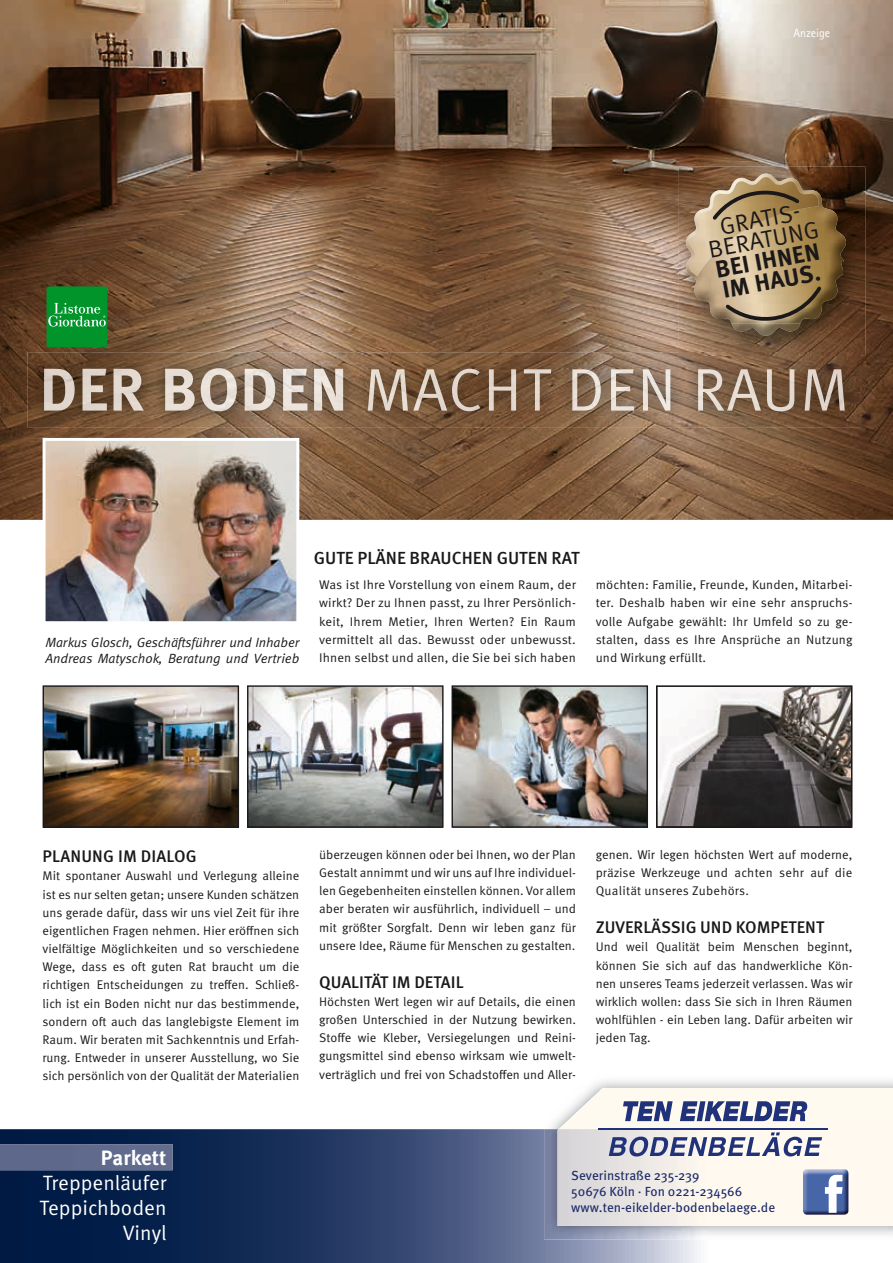
<style>
.page{position:relative;width:893px;height:1263px;background:#fff}
.page>*{position:absolute;margin:0;border:0;box-sizing:border-box;transform-origin:0 0}
.t1{font:24px/20.9px "Meta Pro";color:#1b1819;text-align:center}
.t2{font:700 24px/21px "Meta Pro";color:#1b1819}
.t3{font:20.7px/24.9px "Meta Pro";color:#fff;text-align:right}
.t4{font:700 20.7px "Meta Pro";color:#fff}
.t5{font:500 17.55px "Meta Pro";color:#1b1819}
.t6{font:500 16.8px "Meta Pro";color:#1b1819}
.t7{font:italic 13.35px/16px "Meta Pro";letter-spacing:-.01em;color:#1b1819}
.t8{font:13.2px/15.8px "Meta Pro";color:#1a2a69}
.t9{font:12.6px/18.1px "Meta Pro";color:#1b1819;text-align:justify}
.t10{font:12px "Agfa Rotis Sans Serif";color:#fff}
</style>
<div class="page">
<img style="left:0;top:0;width:893px;height:520px">
<img style="left:28px;top:352px;width:832px;height:75px">
<img style="left:44px;top:368px;width:304px;height:43px">
<img style="left:368px;top:369px;width:477px;height:42px">
<img style="left:679px;top:167px;width:186px;height:188px">
<img style="left:679px;top:352px;width:181px;height:3px">
<img style="left:731px;top:323px;width:69px;height:13px">
<img style="left:686px;top:175px;width:160px;height:148px">
<img style="left:689px;top:177px;width:130px;height:99px">
<svg style="left:722px;top:283px;width:102px;height:37px;background:#ae9875"></svg>
<svg style="left:709px;top:191px;width:93px;height:32px;background:#a58b5f"></svg>
<svg style="left:0;top:1129px;width:701px;height:134px;background:#2b4068"></svg>
<img style="left:544px;top:1080px;width:349px;height:159px">
<svg style="left:557px;top:1088px;width:336px;height:138px"></svg>
<div style="left:0;top:1144px;width:172px;height:26px;background:#5f6a8c"></div>
<img style="left:45px;top:687px;width:192px;height:139px">
<div style="left:43px;top:685px;width:196px;height:143px;border:1px solid #1b1819"></div>
<img style="left:249px;top:687px;width:193px;height:139px">
<div style="left:247px;top:685px;width:197px;height:143px;border:1px solid #1b1819"></div>
<img style="left:453px;top:687px;width:193px;height:139px">
<div style="left:451px;top:685px;width:197px;height:143px;border:1px solid #1b1819"></div>
<img style="left:659px;top:688px;width:191px;height:137px">
<div style="left:656px;top:685px;width:196px;height:143px;border:1px solid #1b1819"></div>
<img style="left:47px;top:442px;width:248px;height:178px">
<div style="left:43px;top:438px;width:256px;height:186px;border:3px solid #fff"></div>
<div style="left:47px;top:286px;width:60px;height:61px;background:#00942a;border-radius:3px"></div>
<svg style="left:48px;top:303px;width:58px;height:24px"></svg>
<p class="t10" style="left:793px;top:26px;width:38px">Anzeige</p>
<h1 class="t1" style="left:703px;top:220px;width:113px;rotate:-11deg">GRATIS-<br>BERATUNG</h1>
<h1 class="t2" style="left:714px;top:261px;width:107px;rotate:-11deg">BEI IHNEN<br>IM HAUS.</h1>
<p class="t7" style="left:45px;top:635px;width:256px">Markus Glosch, Geschäftsführer und Inhaber<br>Andreas Matyschok, Beratung und Vertrieb</p>
<h3 class="t5" style="left:314px;top:546px;width:267px">GUTE PLÄNE BRAUCHEN GUTEN RAT</h3>
<p class="t9" style="left:319px;top:576px;width:258px">Was ist Ihre Vorstellung von einem Raum, der wirkt? Der zu Ihnen passt, zu Ihrer Persönlich&shy;keit, Ihrem Metier, Ihren Werten? Ein Raum vermittelt all das. Bewusst oder unbewusst.<br>Ihnen selbst und allen, die Sie bei sich haben</p>
<p class="t9" style="left:596px;top:576px;width:258px">möchten: Familie, Freunde, Kunden, Mitarbei&shy;ter. Deshalb haben wir eine sehr anspruchs&shy;volle Aufgabe gewählt: Ihr Umfeld so zu ge&shy;stalten, dass es Ihre Ansprüche an Nutzung und Wirkung erfüllt.</p>
<h3 class="t6" style="left:43px;top:846px;width:156px">PLANUNG IM DIALOG</h3>
<p class="t9" style="left:43px;top:867px;width:258px">Mit spontaner Auswahl und Verlegung alleine ist es nur selten getan; unsere Kunden schätzen uns gerade dafür, dass wir uns viel Zeit für ihre eigentlichen Fragen nehmen. Hier eröffnen sich vielfältige Möglichkeiten und so verschiedene Wege, dass es oft guten Rat braucht um die richtigen Entscheidungen zu treffen. Schließ&shy;lich ist ein Boden nicht nur das bestimmende, sondern oft auch das langlebigste Element im Raum. Wir beraten mit Sachkenntnis und Erfah&shy;rung. Entweder in unserer Ausstellung, wo Sie sich persönlich von der Qualität der Materialien</p>
<p class="t9" style="left:319px;top:846px;width:258px">überzeugen können oder bei Ihnen, wo der Plan Gestalt annimmt und wir uns auf Ihre individuel&shy;len Gegebenheiten einstellen können. Vor allem aber beraten wir ausführlich, individuell – und mit größter Sorgfalt. Denn wir leben ganz für unsere Idee, Räume für Menschen zu gestalten.</p>
<h3 class="t6" style="left:319px;top:971px;width:146px">QUALITÄT IM DETAIL</h3>
<p class="t9" style="left:319px;top:993px;width:258px">Höchsten Wert legen wir auf Details, die einen großen Unterschied in der Nutzung bewirken.<br>Stoffe wie Kleber, Versiegelungen und Reini&shy;gungsmittel sind ebenso wirksam wie umwelt&shy;verträglich und frei von Schadstoffen und Aller-</p>
<p class="t9" style="left:596px;top:846px;width:258px">genen. Wir legen höchsten Wert auf moderne, präzise Werkzeuge und achten sehr auf die Qualität unseres Zubehörs.</p>
<h3 class="t6" style="left:596px;top:917px;width:230px">ZUVERLÄSSIG UND KOMPETENT</h3>
<p class="t9" style="left:596px;top:938px;width:258px">Und weil Qualität beim Menschen beginnt, können Sie sich auf das handwerkliche Kön&shy;nen unseres Teams jederzeit verlassen. Was wir wirklich wollen: dass Sie sich in Ihren Räumen wohlfühlen - ein Leben lang. Dafür arbeiten wir jeden Tag.</p>
<h2 class="t4" style="left:101px;top:1145px;width:67px">Parkett</h2>
<h2 class="t3" style="left:40px;top:1171px;width:129px">Treppenläufer<br>Teppichboden<br>Vinyl</h2>
<p class="t8" style="left:571px;top:1168px;width:205px">Severinstraße 235-239<br>50676 Köln · Fon 0221-234566 www.ten-eikelder-bodenbelaege.de</p>
</div>
